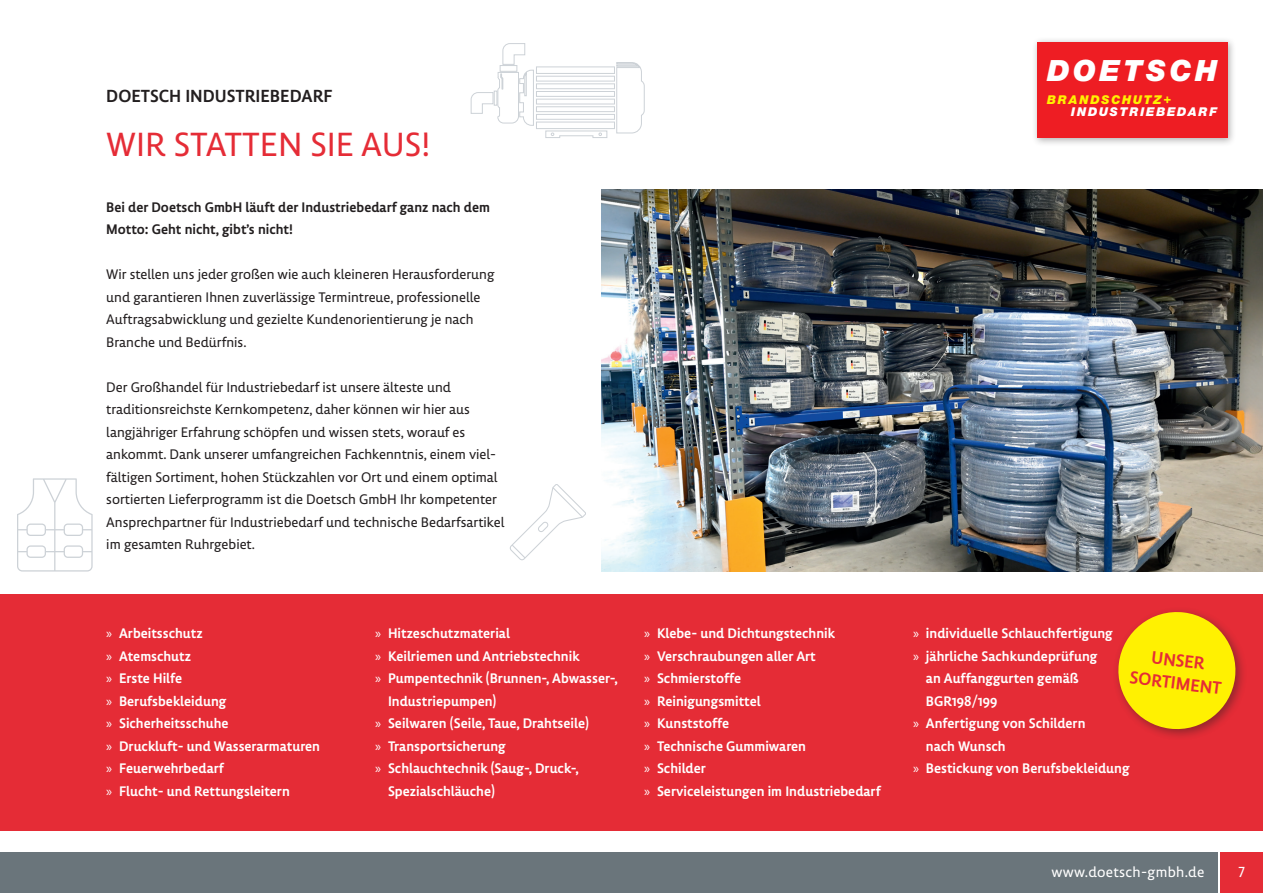
<style>
.page{position:relative;width:1263px;height:893px;background:#fff}
.page>*{position:absolute;margin:0;border:0;box-sizing:border-box;transform-origin:0 0}
.t1{font:34.5px "Lemon Sans Next";color:#e52c36}
.t2{font:italic 900 31.35px "Nimbus Sans Novus Z";letter-spacing:.11em;color:#fff}
.t3{font:500 18px "Lemon Sans Next";color:#231f20}
.t4{font:500 18px/22.5px "Lemon Sans Next";color:#e52c36;text-align:center}
.t5{font:15px "Lemon Sans Next";letter-spacing:.02em;color:#fff}
.t6{font:500 14.25px/22.5px "Lemon Sans Next";color:#fff}
.t7{font:14.25px/22.5px "Lemon Sans Next";color:#231f20}
.t8{font:500 14.25px/22.5px "Lemon Sans Next";color:#231f20}
.t9{font:italic 900 13.05px "Nimbus Sans Novus Z";letter-spacing:.13em;color:#fff}
.t10{font:italic 900 13.05px "Nimbus Sans Novus Z";letter-spacing:.13em;color:#fff101}
.s1{font-family:"Myriad Pro";font-weight:400}
</style>
<div class="page">
<div style="left:0;top:853px;width:1218px;height:40px;background:#6a757b"></div>
<div style="left:1220px;top:853px;width:43px;height:40px;background:#e52c36"></div>
<div style="left:1031px;top:37px;width:205px;height:109px;background:#231f20;opacity:.35"></div>
<div style="left:1037px;top:43px;width:190px;height:95px;background:#ee1d23"></div>
<div style="left:0;top:594px;width:1263px;height:236px;background:#e52c36"></div>
<img style="left:601px;top:189px;width:662px;height:383px">
<div style="left:1112px;top:606px;width:135px;height:135px;background:#231f20;opacity:.45"></div>
<svg style="left:1115px;top:608px;width:124px;height:124px"></svg>
<svg style="left:17px;top:478px;width:76px;height:94px"></svg>
<svg style="left:510px;top:484px;width:76px;height:76px"></svg>
<div style="left:536px;top:76px;width:79px;height:5px;border:1px solid #cdd2d7"></div>
<div style="left:536px;top:67px;width:79px;height:7px;border:1px solid #cdd2d7"></div>
<div style="left:536px;top:83px;width:79px;height:6px;border:1px solid #cdd2d7"></div>
<div style="left:536px;top:91px;width:79px;height:6px;border:1px solid #cdd2d7"></div>
<svg style="left:470px;top:43px;width:64px;height:83px"></svg>
<div style="left:500px;top:65px;width:17px;height:7px;border:1px solid #cdd2d7"></div>
<div style="left:494px;top:91px;width:3px;height:15px;border:1px solid #cdd2d7"></div>
<svg style="left:616px;top:62px;width:29px;height:72px"></svg>
<div style="left:536px;top:99px;width:79px;height:5px;border:1px solid #cdd2d7"></div>
<svg style="left:545px;top:130px;width:63px;height:8px"></svg>
<div style="left:536px;top:106px;width:79px;height:6px;border:1px solid #cdd2d7"></div>
<div style="left:536px;top:122px;width:79px;height:7px;border:1px solid #cdd2d7"></div>
<div style="left:536px;top:114px;width:79px;height:6px;border:1px solid #cdd2d7"></div>
<p class="t3" style="left:106px;top:85px;width:228px">DOETSCH INDUSTRIEBEDARF</p>
<h1 class="t1" style="left:106px;top:123px;width:325px">WIR STATTEN SIE AUS!</h1>
<p class="t8" style="left:106px;top:195px;width:385px">Bei der Doetsch GmbH läuft der Industriebedarf ganz nach dem<br>Motto: Geht nicht, gibt’s nicht!</p>
<p class="t7" style="left:106px;top:263px;width:390px">Wir stellen uns jeder großen wie auch kleineren Herausforderung und garantieren Ihnen zuverlässige Termintreue, professionelle Auftragsabwicklung und gezielte Kundenorientierung je nach Branche und Bedürfnis.</p>
<p class="t7" style="left:106px;top:375px;width:400px">Der Großhandel für Industriebedarf ist unsere älteste und traditionsreichste Kernkompetenz, daher können wir hier aus langjähriger Erfahrung schöpfen und wissen stets, worauf es ankommt. Dank unserer umfangreichen Fachkenntnis, einem viel&shy;fältigen Sortiment, hohen Stückzahlen vor Ort und einem optimal sortierten Lieferprogramm ist die Doetsch GmbH Ihr kompetenter Ansprechpartner für Industriebedarf und technische Bedarfsartikel im gesamten Ruhrgebiet.</p>
<h2 class="t2" style="left:1046px;top:52px;width:172px">DOETSCH</h2>
<p class="t10" style="left:1047px;top:92px;width:126px">BRANDSCHUTZ+</p>
<p class="t9" style="left:1071px;top:104px;width:147px">INDUSTRIEBEDARF</p>
<p class="t6" style="left:106px;top:622px;width:215px"><span class="s1">»</span> Arbeitsschutz<br><span class="s1">»</span> Atemschutz<br><span class="s1">»</span> Erste Hilfe<br><span class="s1">»</span> Berufsbekleidung<br><span class="s1">»</span> Sicherheitsschuhe<br><span class="s1">»</span> Druckluft- und Wasserarmaturen <span class="s1">»</span> Feuerwehrbedarf<br><span class="s1">»</span> Flucht- und Rettungsleitern</p>
<p class="t6" style="left:375px;top:622px;width:136px"><span class="s1">»</span> Hitzeschutzmaterial</p>
<p class="t6" style="left:375px;top:644px;width:206px"><span class="s1">»</span> Keilriemen und Antriebstechnik</p>
<p class="t6" style="left:375px;top:667px;width:244px"><span class="s1">»</span> Pumpentechnik (Brunnen-, Abwasser-,</p>
<p class="t6" style="left:388px;top:689px;width:110px">Industriepumpen)</p>
<p class="t6" style="left:375px;top:712px;width:215px"><span class="s1">»</span> Seilwaren (Seile, Taue, Drahtseile)</p>
<p class="t6" style="left:375px;top:734px;width:132px"><span class="s1">»</span> Transportsicherung</p>
<p class="t6" style="left:375px;top:757px;width:205px"><span class="s1">»</span> Schlauchtechnik (Saug-, Druck-,</p>
<p class="t6" style="left:388px;top:779px;width:108px">Spezialschläuche)</p>
<p class="t6" style="left:644px;top:622px;width:238px"><span class="s1">»</span> Klebe- und Dichtungstechnik<br><span class="s1">»</span> Verschraubungen aller Art<br><span class="s1">»</span> Schmierstoffe<br><span class="s1">»</span> Reinigungsmittel<br><span class="s1">»</span> Kunststoffe<br><span class="s1">»</span> Technische Gummiwaren<br><span class="s1">»</span> Schilder<br><span class="s1">»</span> Serviceleistungen im Industriebedarf</p>
<p class="t6" style="left:913px;top:622px;width:201px"><span class="s1">»</span> individuelle Schlauchfertigung</p>
<p class="t6" style="left:913px;top:644px;width:186px"><span class="s1">»</span> jährliche Sachkundeprüfung</p>
<p class="t6" style="left:926px;top:667px;width:154px">an Auffanggurten gemäß</p>
<p class="t6" style="left:926px;top:689px;width:73px">BGR198/199</p>
<p class="t6" style="left:913px;top:712px;width:174px"><span class="s1">»</span> Anfertigung von Schildern</p>
<p class="t6" style="left:926px;top:734px;width:81px">nach Wunsch</p>
<p class="t6" style="left:913px;top:757px;width:218px"><span class="s1">»</span> Bestickung von Berufsbekleidung</p>
<p class="t4" style="left:1134px;top:643px;width:94px;rotate:7deg">UNSER<br>SORTIMENT</p>
<p class="t5" style="left:1051px;top:863px;width:154px">www.doetsch-gmbh.de</p>
<p class="t5" style="left:1238px;top:863px;width:8px">7</p>
</div>
